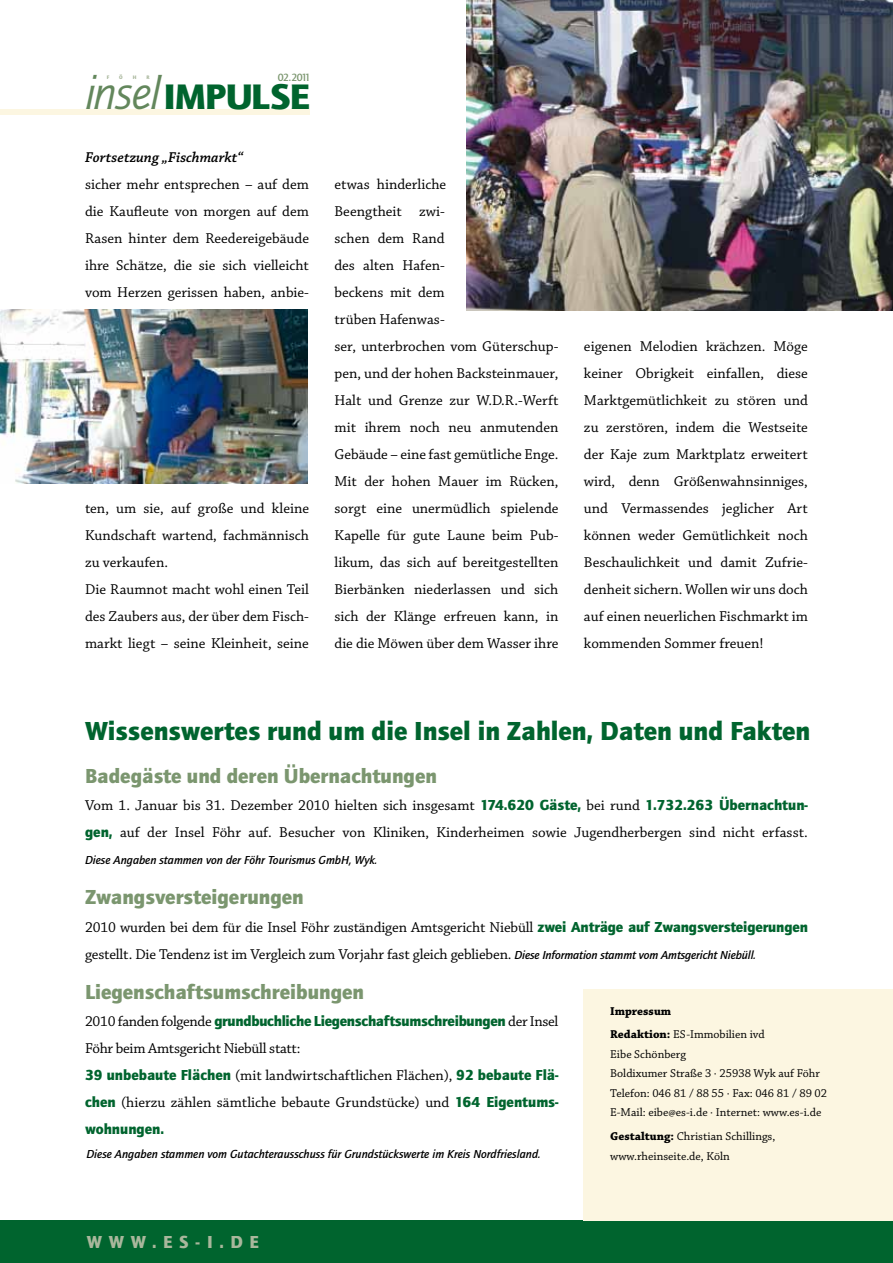
<style>
.page{position:relative;width:893px;height:1263px;background:#fff}
.page>*{position:absolute;margin:0;border:0;box-sizing:border-box;transform-origin:0 0}
.t1{font:900 36.75px "Quay Sans";letter-spacing:-.04em;color:#00642e;scale:1.07 1}
.t2{font:900 27px "Quay Sans";color:#00642e}
.t3{font:900 21px "Quay Sans";color:#7b966f}
.t4{font:900 18px "Quay Sans";letter-spacing:.37em;color:#a9b79c}
.t5{font:15px/27px "Chaparral Pro";color:#000}
.t6{font:900 15px "Quay Itc T";letter-spacing:-.02em;color:#00642e}
.t7{font:italic 600 15px "Chaparral Pro";color:#000}
.t8{font:900 15px "Quay Itc T";color:#00642e}
.t9{font:12px/19.5px "Chaparral Pro";color:#000}
.t10{font:italic 500 12px "Quay Sans";color:#000}
.t11{font:700 12px/23.7px "Chaparral Pro";color:#000}
.t12{font:500 10.8px "Quay Sans";letter-spacing:-.09em;color:#7b966f}
.t13{font:900 5.25px "Quay Sans";color:#a9b79c}
.s1{font-weight:400;font-style:italic;font-size:47.7px;color:#63875c}
.s2{font-family:"Quay Itc T";font-weight:900;color:#00642e}
.s3{font-family:"Quay Sans";font-weight:500;font-style:italic;font-size:12px}
.s4{font-family:"Chaparral Pro";font-weight:400;color:#000}
.s5{font-weight:400}
.s6{font-weight:700}
</style>
<div class="page">
<hr style="left:0;top:109px;width:309px;height:4px;background:#fcf6e1">
<hr style="left:0;top:114px;width:309px;height:1px;background:#fcf6e1">
<div style="left:0;top:1220px;width:893px;height:43px;background:#00642e"></div>
<div style="left:584px;top:989px;width:309px;height:231px;background:#fcf6e1"></div>
<img style="left:466px;top:0;width:427px;height:310px">
<img style="left:0;top:309px;width:308px;height:174px">
<p class="t13" style="left:107px;top:74px;width:4px">F</p>
<p class="t13" style="left:119px;top:74px;width:5px">Ö</p>
<p class="t13" style="left:133px;top:74px;width:5px">H</p>
<p class="t13" style="left:146px;top:74px;width:5px">R</p>
<p class="t12" style="left:278px;top:72px;width:34px">02.2011</p>
<h1 class="t1" style="left:85px;top:75px;width:211px"><span class="s1">insel</span>IMPULSE</h1>
<p class="t7" style="left:85px;top:149px;width:160px">Fortsetzung „Fischmarkt“</p>
<p class="t5" style="left:85px;top:171px;width:225px;text-align:justify">sicher mehr entsprechen – auf dem die Kaufleute von morgen auf dem Rasen hinter dem Reedereigebäude ihre Schätze, die sie sich vielleicht vom Herzen gerissen haben, anbie-</p>
<p class="t5" style="left:85px;top:495px;width:225px">ten, um sie, auf große und kleine<br>Kundschaft wartend, fachmännisch zu verkaufen.<br>Die Raumnot macht wohl einen Teil des Zaubers aus, der über dem Fisch&shy;markt liegt – seine Kleinheit, seine</p>
<p class="t5" style="left:334px;top:171px;width:225px">etwas hinderliche<br>Beengtheit zwi-<br>schen dem Rand<br>des alten Hafen-<br>beckens mit dem<br>trüben Hafenwas-<br>ser, unterbrochen vom Güterschup&shy;pen, und der hohen Backsteinmauer,<br>Halt und Grenze zur W.D.R.-Werft mit ihrem noch neu anmutenden<br>Gebäude – eine fast gemütliche Enge.<br>Mit der hohen Mauer im Rücken, sorgt eine unermüdlich spielende<br>Kapelle für gute Laune beim Pub&shy;likum, das sich auf bereitgestellten<br>Bierbänken niederlassen und sich sich der Klänge erfreuen kann, in die die Möwen über dem Wasser ihre</p>
<p class="t5" style="left:584px;top:333px;width:225px;text-align:justify">eigenen Melodien krächzen. Möge keiner Obrigkeit einfallen, diese Marktgemütlichkeit zu stören und zu zerstören, indem die Westseite der Kaje zum Marktplatz erweitert wird, denn Größenwahnsinniges, und Vermassendes jeglicher Art können weder Gemütlichkeit noch Beschaulichkeit und damit Zufrie&shy;denheit sichern. Wollen wir uns doch auf einen neuerlichen Fischmarkt im kommenden Sommer freuen!</p>
<h2 class="t2" style="left:85px;top:715px;width:727px">Wissenswertes rund um die Insel in Zahlen, Daten und Fakten</h2>
<h3 class="t3" style="left:85px;top:764px;width:353px">Badegäste und deren Übernachtungen</h3>
<p class="t5" style="left:85px;top:792px;width:724px">Vom 1. Januar bis 31. Dezember 2010 hielten sich insgesamt <span class="s2">174.620 Gäste,</span> bei rund <span class="s2">1.732.263 Übernachtun&shy;gen,</span> auf der Insel Föhr auf. Besucher von Kliniken, Kinderheimen sowie Jugendherbergen sind nicht erfasst.</p>
<p class="t10" style="left:85px;top:853px;width:294px">Diese Angaben stammen von der Föhr Tourismus GmbH, Wyk.</p>
<h3 class="t3" style="left:85px;top:884px;width:220px">Zwangsversteigerungen</h3>
<p class="t5" style="left:85px;top:914px;width:724px">2010 wurden bei dem für die Insel Föhr zuständigen Amtsgericht Niebüll <span class="s2">zwei Anträge auf Zwangsversteigerungen </span>gestellt. Die Tendenz ist im Vergleich zum Vorjahr fast gleich geblieben. <span class="s3">Diese Information stammt vom Amtsgericht Niebüll.</span></p>
<h3 class="t3" style="left:85px;top:979px;width:281px">Liegenschaftsumschreibungen</h3>
<p class="t6" style="left:85px;top:1012px;width:475px"><span class="s4">2010 fanden folgende</span> grundbuchliche Liegenschaftsumschreibungen <span class="s4">der Insel</span></p>
<p class="t5" style="left:85px;top:1035px;width:475px">Föhr beim Amtsgericht Niebüll statt:<br><span class="s2">39 unbebaute Flächen</span> (mit landwirtschaftlichen Flächen), <span class="s2">92 bebaute Flä&shy;chen</span> (hierzu zählen sämtliche bebaute Grundstücke) und <span class="s2">164 Eigentums-</span></p>
<p class="t8" style="left:85px;top:1120px;width:81px">wohnungen.</p>
<p class="t10" style="left:86px;top:1147px;width:456px">Diese Angaben stammen vom Gutachterausschuss für Grundstückswerte im Kreis Nordfriesland.</p>
<p class="t4" style="left:87px;top:1231px;width:173px">WWW.ES-I.DE</p>
<p class="t11" style="left:610px;top:999px;width:156px">Impressum<br>Redaktion: <span class="s5">ES-Immobilien ivd</span></p>
<p class="t9" style="left:610px;top:1045px;width:218px">Eibe Schönberg<br>Boldixumer Straße 3 · 25938 Wyk auf Föhr Telefon: 046 81 / 88 55 · Fax: 046 81 / 89 02<br>E-Mail: eibe@es-i.de · Internet: www.es-i.de</p>
<p class="t9" style="left:610px;top:1127px;width:167px"><span class="s6">Gestaltung:</span> Christian Schillings, www.rheinseite.de, Köln</p>
</div>
